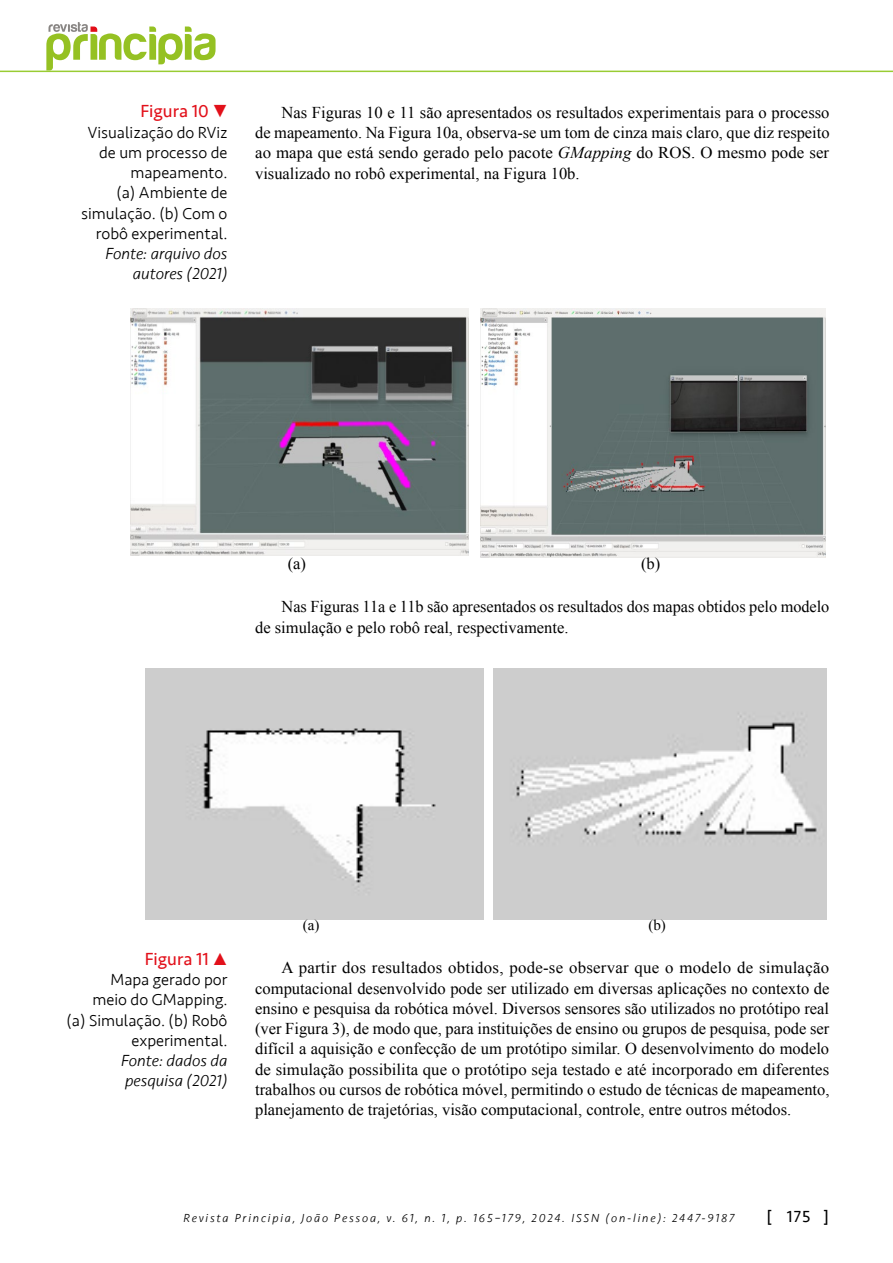
<style>
.page{position:relative;width:893px;height:1263px;background:#fff}
.page>*{position:absolute;margin:0;border:0;box-sizing:border-box;transform-origin:0 0}
.t1{font:18px "Seravek";color:#e2101a}
.t2{font:16.5px/20.2px "Times New Roman";color:#000;text-align:justify}
.t3{font:300 16.5px/20.2px "Seravek";color:#000;text-align:right}
.t4{font:italic 300 16.5px/20.2px "Seravek";color:#000;text-align:right}
.t5{font:16.5px "Seravek";color:#000}
.t6{font:15px "Times New Roman";color:#000}
.t7{font:italic 300 12px "Seravek";letter-spacing:.15em;color:#000}
.s1{font-style:italic}
</style>
<div class="page">
<hr style="left:0;top:71px;width:893px;height:1px;background:#9c3">
<img style="left:130px;top:308px;width:339px;height:247px">
<img style="left:480px;top:308px;width:345px;height:250px">
<img style="left:145px;top:669px;width:338px;height:251px">
<img style="left:493px;top:669px;width:333px;height:251px">
<svg style="left:46px;top:22px;width:170px;height:49px"></svg>
<p class="t1" style="left:140px;top:97px;width:89px">Figura 10 •</p>
<p class="t3" style="left:81px;top:122px;width:148px">Visualização do RViz de um processo de mapeamento.<br>(a) Ambiente de simulação. (b) Com o robô experimental.</p>
<p class="t4" style="left:105px;top:244px;width:124px">Fonte: arquivo dos autores (2021)</p>
<p class="t2" style="left:255px;top:102px;width:576px;text-indent:26px">Nas Figuras 10 e 11 são apresentados os resultados experimentais para o processo de mapeamento. Na Figura 10a, observa-se um tom de cinza mais claro, que diz respeito ao mapa que está sendo gerado pelo pacote <span class="s1">GMapping</span> do ROS. O mesmo pode ser visualizado no robô experimental, na Figura 10b.</p>
<p class="t2" style="left:288px;top:553px;width:20px">(a)</p>
<p class="t2" style="left:641px;top:553px;width:21px">(b)</p>
<p class="t2" style="left:255px;top:596px;width:576px;text-indent:26px">Nas Figuras 11a e 11b são apresentados os resultados dos mapas obtidos pelo modelo de simulação e pelo robô real, respectivamente.</p>
<p class="t1" style="left:145px;top:945px;width:84px">Figura 11 •</p>
<p class="t3" style="left:67px;top:970px;width:162px">Mapa gerado por<br>meio do GMapping.<br>(a) Simulação. (b) Robô experimental.</p>
<p class="t4" style="left:121px;top:1051px;width:108px;text-align:left">Fonte: dados da pesquisa (2021)</p>
<p class="t6" style="left:303px;top:915px;width:18px">(a)</p>
<p class="t6" style="left:648px;top:915px;width:19px">(b)</p>
<p class="t2" style="left:255px;top:957px;width:576px;text-indent:26px">A partir dos resultados obtidos, pode-se observar que o modelo de simulação computacional desenvolvido pode ser utilizado em diversas aplicações no contexto de ensino e pesquisa da robótica móvel. Diversos sensores são utilizados no protótipo real (ver Figura 3), de modo que, para instituições de ensino ou grupos de pesquisa, pode ser difícil a aquisição e confecção de um protótipo similar. O desenvolvimento do modelo de simulação possibilita que o protótipo seja testado e até incorporado em diferentes trabalhos ou cursos de robótica móvel, permitindo o estudo de técnicas de mapeamento, planejamento de trajetórias, visão computacional, controle, entre outros métodos.</p>
<p class="t7" style="left:183px;top:1211px;width:553px">Revista Principia, João Pessoa, v. 61, n. 1, p. 165–179, 2024. ISSN (on-line): 2447-9187</p>
<p class="t5" style="left:766px;top:1204px;width:64px">[ 175 ]</p>
</div>
